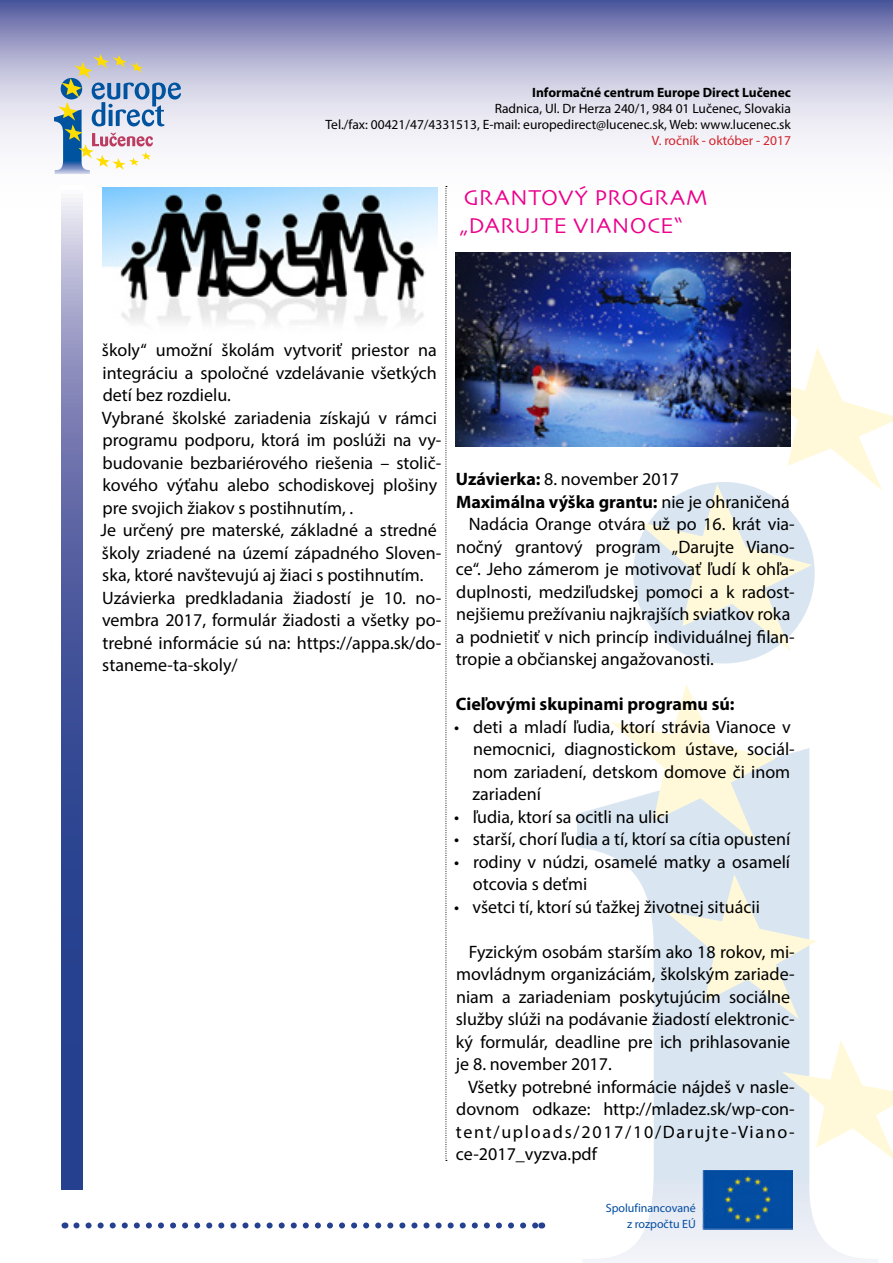
<style>
.page{position:relative;width:893px;height:1263px;background:#fff}
.page>*{position:absolute;margin:0;border:0;box-sizing:border-box;transform-origin:0 0}
.t1{font:22.5px/28.2px "Skia";letter-spacing:.015em;color:#ec008c}
.t2{font:18px/22.5px "Myriad Pro";color:#000}
.t3{font:700 18px "Myriad Pro";color:#000}
.t4{font:13.5px/15.8px "Myriad Pro";color:#000;text-align:right}
.t5{font:700 13.5px "Myriad Pro";color:#000}
.t6{font:13.5px "Myriad Pro";color:#d2232a}
.t7{font:12px/15.8px "Myriad Pro";color:#034da2;text-align:right}
.s1{font-weight:700}
.s2{font-weight:400}
</style>
<div class="page">
<img style="left:577px;top:548px;width:301px;height:715px">
<svg style="left:782px;top:1040px;width:111px;height:121px"></svg>
<svg style="left:637px;top:347px;width:256px;height:305px"></svg>
<svg style="left:665px;top:874px;width:152px;height:145px"></svg>
<svg style="left:611px;top:684px;width:165px;height:158px"></svg>
<svg style="left:0;top:0;width:893px;height:261px"></svg>
<img style="left:54px;top:78px;width:36px;height:96px">
<svg style="left:58px;top:54px;width:123px;height:116px"></svg>
<svg style="left:76px;top:1222px;width:459px;height:6px"></svg>
<svg style="left:62px;top:186px;width:21px;height:1003px"></svg>
<img style="left:703px;top:1170px;width:90px;height:59px">
<svg style="left:445px;top:186px;width:2px;height:975px"></svg>
<img style="left:102px;top:187px;width:335px;height:137px">
<img style="left:455px;top:253px;width:336px;height:193px">
<p class="t5" style="left:532px;top:84px;width:260px">Informačné centrum Europe Direct Lučenec</p>
<p class="t4" style="left:325px;top:100px;width:467px">Radnica, Ul. Dr Herza 240/1, 984 01 Lučenec, Slovakia<br>Tel./fax: 00421/47/4331513, E-mail: europedirect@lucenec.sk, Web: www.lucenec.sk</p>
<p class="t6" style="left:652px;top:132px;width:141px">V. ročník - október - 2017</p>
<p class="t1" style="left:460px;top:185px;width:249px">GRANTOVÝ PROGRAM „DARUJTE VIANOCE“</p>
<p class="t2" style="left:101px;top:339px;width:342px">školy“ umožní školám vytvoriť priestor na integráciu a spoločné vzdelávanie všetkých detí bez rozdielu.<br>Vybrané školské zariadenia získajú v rámci programu podporu, ktorá im poslúži na vy&shy;budovanie bezbariérového riešenia – stolič&shy;kového výťahu alebo schodiskovej plošiny pre svojich žiakov s postihnutím, .<br>Je určený pre materské, základné a stredné školy zriadené na území západného Sloven&shy;ska, ktoré navštevujú aj žiaci s postihnutím.<br>Uzávierka predkladania žiadostí je 10. no&shy;vembra 2017, formulár žiadosti a všetky po&shy;trebné informácie sú na: https://appa.sk/do&shy;staneme-ta-skoly/</p>
<p class="t2" style="left:456px;top:467px;width:225px"><span class="s1">Uzávierka:</span> 8. november 2017</p>
<p class="t3" style="left:456px;top:490px;width:335px">Maximálna výška grantu: <span class="s2">nie je ohraničená</span></p>
<p class="t2" style="left:469px;top:512px;width:328px">Nadácia Orange otvára už po 16. krát via-</p>
<p class="t2" style="left:456px;top:535px;width:340px">nočný grantový program „Darujte Viano-</p>
<p class="t2" style="left:456px;top:557px;width:340px">ce“. Jeho zámerom je motivovať ľudí k ohľa-</p>
<p class="t2" style="left:456px;top:580px;width:340px">duplnosti, medziľudskej pomoci a k radost-</p>
<p class="t2" style="left:456px;top:602px;width:336px">nejšiemu prežívaniu najkrajších sviatkov roka</p>
<p class="t2" style="left:456px;top:625px;width:340px">a podnietiť v nich princíp individuálnej filan-</p>
<p class="t2" style="left:456px;top:647px;width:260px">tropie a občianskej angažovanosti.</p>
<p class="t3" style="left:456px;top:692px;width:280px">Cieľovými skupinami programu sú:</p>
<p class="t2" style="left:472px;top:715px;width:324px;text-indent:-18px">• deti a mladí ľudia, ktorí strávia Vianoce v nemocnici, diagnostickom ústave, sociál&shy;nom zariadení, detskom domove či inom zariadení</p>
<p class="t2" style="left:454px;top:805px;width:216px">• ľudia, ktorí sa ocitli na ulici</p>
<p class="t2" style="left:454px;top:827px;width:338px">• starší, chorí ľudia a tí, ktorí sa cítia opustení</p>
<p class="t2" style="left:473px;top:850px;width:319px;text-indent:-19px">• rodiny v núdzi, osamelé matky a osamelí otcovia s deťmi</p>
<p class="t2" style="left:454px;top:895px;width:307px">• všetci tí, ktorí sú ťažkej životnej situácii</p>
<p class="t2" style="left:456px;top:940px;width:341px;text-indent:13px">Fyzickým osobám starším ako 18 rokov, mi&shy;movládnym organizáciám, školským zariade&shy;niam a zariadeniam poskytujúcim sociálne služby slúži na podávanie žiadostí elektronic&shy;ký formulár, deadline pre ich prihlasovanie je 8. november 2017.</p>
<p class="t2" style="left:456px;top:1075px;width:340px;text-align:justify;text-indent:12px">Všetky potrebné informácie nájdeš v nasle&shy;dovnom odkaze: http://mladez.sk/wp-con&shy;tent/uploads/2017/10/Darujte-Viano&shy;ce-2017_vyzva.pdf</p>
<p class="t7" style="left:606px;top:1200px;width:92px">Spolufinancované z rozpočtu EÚ</p>
</div>
